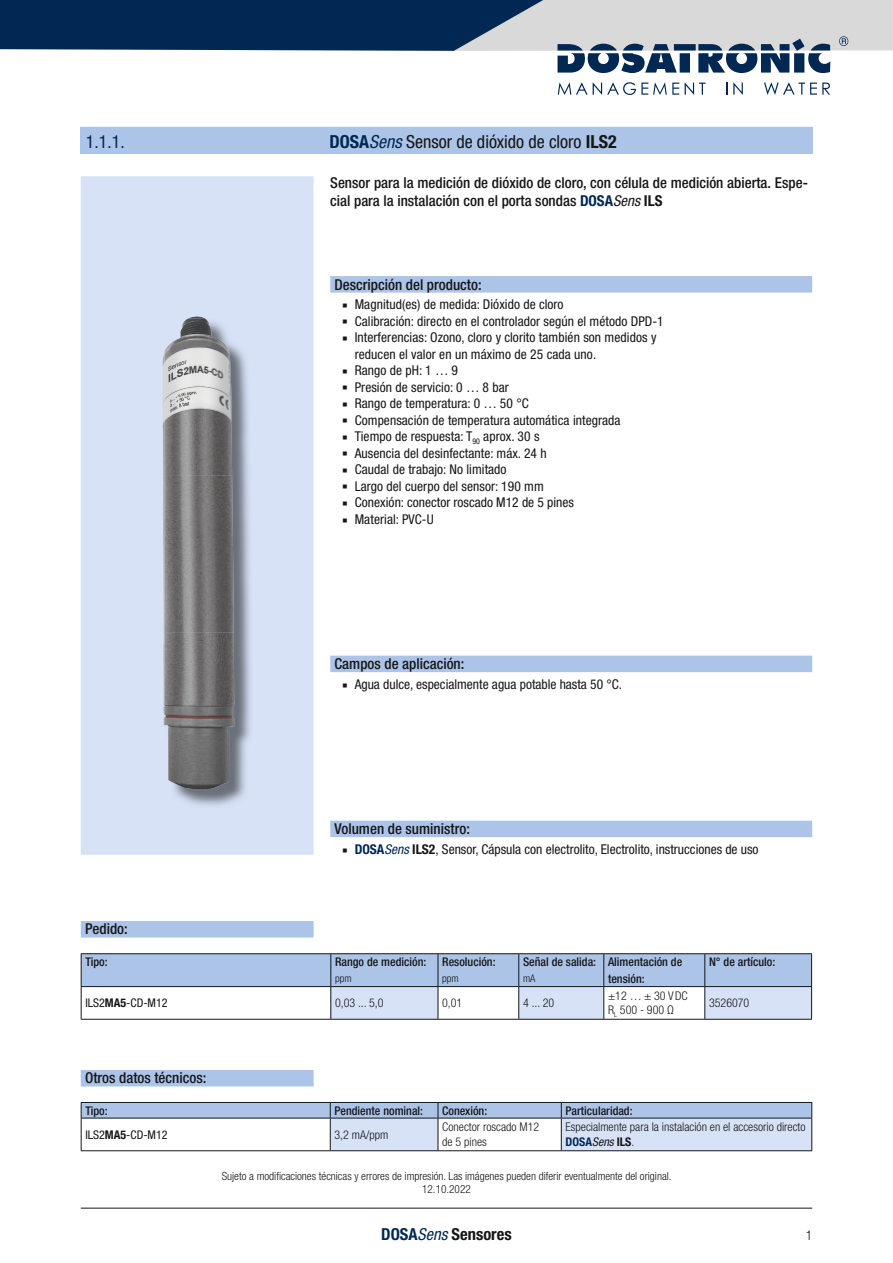
<style>
.page{position:relative;width:893px;height:1263px;background:#fff}
.page>*{position:absolute;margin:0;border:0;box-sizing:border-box;transform-origin:0 0}
.t1{font:condensed 18px "Helvetica Neue LT Pro";color:#151616}
.t2{font:condensed 18px "Helvetica Neue LT Pro";color:#002853}
.t3{font:700 condensed 16.5px "Helvetica Neue LT Pro";color:#151616}
.t4{font:500 condensed 15px/18px "Helvetica Neue LT Pro";color:#151616}
.t5{font:condensed 13.5px/16.5px "Helvetica Neue LT Pro";letter-spacing:.005em;color:#151616}
.t6{font:300 condensed 13.5px "Helvetica Neue LT Pro";color:#151616}
.t7{font:300 condensed 12px/14.4px "Helvetica Neue LT Pro";color:#151616}
.t8{font:500 condensed 12px/16.5px "Helvetica Neue LT Pro";color:#151616}
.t9{font:condensed 12px "Helvetica Neue LT Pro";color:#151616}
.t10{font:300 condensed 11.25px/13.5px "Helvetica Neue LT Pro";color:#151616;text-align:center}
.t11{font:300 condensed 10.5px "Helvetica Neue LT Pro";color:#151616}
.s1{font-weight:700;color:#002853}
.s2{font-style:italic;color:#002853}
.s3{font-weight:700}
.s4{font-weight:400;font-style:italic}
.s5{color:#002853}
.s6{font-weight:400;font-style:italic;color:#002853}
</style>
<div class="page">
<hr style="left:81px;top:1208px;width:731px;height:1px;background:#151616">
<svg style="left:558px;top:82px;width:121px;height:13px"></svg>
<svg style="left:685px;top:83px;width:21px;height:12px"></svg>
<svg style="left:726px;top:83px;width:1px;height:12px"></svg>
<svg style="left:733px;top:83px;width:10px;height:12px"></svg>
<svg style="left:764px;top:83px;width:66px;height:12px"></svg>
<svg style="left:0;top:0;width:893px;height:73px"></svg>
<div style="left:82px;top:177px;width:231px;height:677px;background:#d8e2f7"></div>
<div style="left:81px;top:176px;width:233px;height:679px;border:2px solid #d8e2f7"></div>
<img style="left:174px;top:345px;width:77px;height:461px">
<svg style="left:187px;top:317px;width:19px;height:2px"></svg>
<img style="left:162px;top:351px;width:3px;height:364px">
<img style="left:165px;top:319px;width:67px;height:156px">
<img style="left:165px;top:475px;width:69px;height:314px">
<div style="left:80px;top:127px;width:733px;height:27px;background:#adc4e9"></div>
<div style="left:81px;top:921px;width:233px;height:16px;background:#adc4e9"></div>
<svg style="left:82px;top:954px;width:729px;height:65px"></svg>
<hr style="left:438px;top:954px;width:1px;height:32px;background:#151616">
<hr style="left:518px;top:954px;width:1px;height:32px;background:#151616">
<hr style="left:603px;top:954px;width:1px;height:32px;background:#151616">
<hr style="left:704px;top:954px;width:1px;height:32px;background:#151616">
<hr style="left:81px;top:1019px;width:250px;height:1px;background:#151616">
<hr style="left:331px;top:1019px;width:107px;height:1px;background:#151616">
<hr style="left:438px;top:1019px;width:81px;height:1px;background:#151616">
<hr style="left:604px;top:1019px;width:101px;height:1px;background:#151616">
<hr style="left:81px;top:953px;width:250px;height:1px;background:#151616">
<hr style="left:81px;top:954px;width:1px;height:32px;background:#151616">
<hr style="left:331px;top:953px;width:107px;height:1px;background:#151616">
<hr style="left:330px;top:954px;width:1px;height:32px;background:#151616">
<hr style="left:438px;top:953px;width:81px;height:1px;background:#151616">
<hr style="left:519px;top:953px;width:85px;height:1px;background:#151616">
<hr style="left:604px;top:953px;width:101px;height:1px;background:#151616">
<hr style="left:705px;top:953px;width:107px;height:1px;background:#151616">
<hr style="left:811px;top:954px;width:1px;height:32px;background:#151616">
<hr style="left:331px;top:986px;width:107px;height:1px;background:#151616">
<hr style="left:438px;top:986px;width:81px;height:1px;background:#151616">
<hr style="left:519px;top:986px;width:85px;height:1px;background:#151616">
<hr style="left:604px;top:986px;width:101px;height:1px;background:#151616">
<hr style="left:705px;top:986px;width:107px;height:1px;background:#151616">
<hr style="left:438px;top:987px;width:1px;height:32px;background:#151616">
<hr style="left:330px;top:987px;width:1px;height:32px;background:#151616">
<hr style="left:81px;top:986px;width:250px;height:1px;background:#151616">
<hr style="left:81px;top:987px;width:1px;height:32px;background:#151616">
<hr style="left:518px;top:987px;width:1px;height:32px;background:#151616">
<hr style="left:603px;top:987px;width:1px;height:32px;background:#151616">
<hr style="left:519px;top:1019px;width:85px;height:1px;background:#151616">
<hr style="left:704px;top:987px;width:1px;height:32px;background:#151616">
<hr style="left:811px;top:987px;width:1px;height:32px;background:#151616">
<hr style="left:705px;top:1019px;width:107px;height:1px;background:#151616">
<div style="left:330px;top:276px;width:482px;height:17px;background:#adc4e9"></div>
<div style="left:330px;top:656px;width:482px;height:16px;background:#adc4e9"></div>
<div style="left:330px;top:821px;width:482px;height:16px;background:#adc4e9"></div>
<div style="left:81px;top:1070px;width:233px;height:16px;background:#adc4e9"></div>
<svg style="left:81px;top:1102px;width:731px;height:49px"></svg>
<hr style="left:81px;top:1118px;width:249px;height:1px;background:#151616">
<hr style="left:330px;top:1118px;width:108px;height:1px;background:#151616">
<hr style="left:438px;top:1118px;width:123px;height:1px;background:#151616">
<hr style="left:561px;top:1118px;width:251px;height:1px;background:#151616">
<hr style="left:81px;top:1118px;width:1px;height:32px;background:#151616">
<hr style="left:330px;top:1118px;width:1px;height:32px;background:#151616">
<hr style="left:438px;top:1118px;width:1px;height:32px;background:#151616">
<hr style="left:330px;top:1150px;width:108px;height:1px;background:#151616">
<hr style="left:561px;top:1118px;width:1px;height:32px;background:#151616">
<hr style="left:811px;top:1118px;width:1px;height:32px;background:#151616">
<hr style="left:561px;top:1150px;width:251px;height:1px;background:#151616">
<h1 class="t2" style="left:86px;top:131px;width:40px">1.1.1.</h1>
<h1 class="t1" style="left:329px;top:131px;width:289px"><span class="s1">DOSA</span><span class="s2">Sens</span> Sensor de dióxido de cloro <span class="s3">ILS2</span></h1>
<p class="t4" style="left:330px;top:173px;width:479px">Sensor para la medición de dióxido de cloro, con célula de medición abierta. Espe&shy;cial para la instalación con el porta sondas <span class="s1">DOSA</span><span class="s4">Sens</span> <span class="s3">ILS</span></p>
<p class="t4" style="left:334px;top:275px;width:149px">Descripción del producto:</p>
<p class="t5" style="left:342px;top:296px;width:223px">■ Magnitud(es) de medida: Dióxido de cloro</p>
<p class="t5" style="left:342px;top:312px;width:323px">■ Calibración: directo en el controlador según el método DPD-1</p>
<p class="t5" style="left:355px;top:329px;width:303px;text-indent:-12px">■ Interferencias: Ozono, cloro y clorito también son medidos y reducen el valor en un máximo de 25 cada uno.</p>
<p class="t5" style="left:342px;top:362px;width:117px">■ Rango de pH: 1 … 9</p>
<p class="t5" style="left:342px;top:378px;width:168px">■ Presión de servicio: 0 … 8 bar</p>
<p class="t5" style="left:342px;top:395px;width:188px">■ Rango de temperatura: 0 … 50 °C</p>
<p class="t5" style="left:342px;top:411px;width:280px">■ Compensación de temperatura automática integrada</p>
<p class="t5" style="left:342px;top:428px;width:199px">■ Tiempo de respuesta: T<sub>90</sub> aprox. 30 s</p>
<p class="t5" style="left:342px;top:444px;width:206px">■ Ausencia del desinfectante: máx. 24 h</p>
<p class="t5" style="left:342px;top:461px;width:166px">■ Caudal de trabajo: No limitado</p>
<p class="t5" style="left:342px;top:477px;width:203px">■ Largo del cuerpo del sensor: 190 mm</p>
<p class="t5" style="left:342px;top:494px;width:233px">■ Conexión: conector roscado M12 de 5 pines</p>
<p class="t5" style="left:342px;top:510px;width:93px">■ Material: PVC-U</p>
<p class="t4" style="left:334px;top:655px;width:131px">Campos de aplicación:</p>
<p class="t5" style="left:342px;top:675px;width:281px">■ Agua dulce, especialmente agua potable hasta 50 °C.</p>
<p class="t4" style="left:334px;top:820px;width:137px">Volumen de suministro:</p>
<p class="t5" style="left:342px;top:840px;width:418px">■ <span class="s1">DOSA</span><span class="s2">Sens</span> <span class="s3">ILS2</span>, Sensor, Cápsula con electrolito, Electrolito, instrucciones de uso</p>
<p class="t4" style="left:85px;top:920px;width:44px">Pedido:</p>
<p class="t8" style="left:85px;top:953px;width:24px">Tipo:</p>
<p class="t8" style="left:335px;top:953px;width:93px">Rango de medición:</p>
<p class="t11" style="left:335px;top:972px;width:18px">ppm</p>
<p class="t8" style="left:442px;top:953px;width:55px">Resolución:</p>
<p class="t11" style="left:442px;top:972px;width:18px">ppm</p>
<p class="t8" style="left:523px;top:953px;width:75px">Señal de salida:</p>
<p class="t11" style="left:523px;top:972px;width:14px">mA</p>
<p class="t8" style="left:608px;top:953px;width:76px">Alimentación de tensión:</p>
<p class="t8" style="left:709px;top:953px;width:68px">N° de artículo:</p>
<p class="t9" style="left:85px;top:996px;width:84px">ILS2<span class="s3">MA5</span>-CD-M12</p>
<p class="t7" style="left:335px;top:996px;width:50px">0,03 ... 5,0</p>
<p class="t7" style="left:442px;top:996px;width:22px">0,01</p>
<p class="t7" style="left:523px;top:996px;width:33px">4 ... 20</p>
<p class="t7" style="left:608px;top:988px;width:81px">±12 … ± 30 V DC<br>R<sub>L</sub> 500 - 900 Ω</p>
<p class="t7" style="left:709px;top:996px;width:42px">3526070</p>
<p class="t4" style="left:85px;top:1069px;width:123px">Otros datos técnicos:</p>
<p class="t8" style="left:85px;top:1102px;width:24px">Tipo:</p>
<p class="t8" style="left:334px;top:1102px;width:90px">Pendiente nominal:</p>
<p class="t8" style="left:442px;top:1102px;width:47px">Conexión:</p>
<p class="t8" style="left:566px;top:1102px;width:69px">Particularidad:</p>
<p class="t9" style="left:85px;top:1127px;width:84px">ILS2<span class="s3">MA5</span>-CD-M12</p>
<p class="t7" style="left:334px;top:1127px;width:55px">3,2 mA/ppm</p>
<p class="t7" style="left:442px;top:1120px;width:99px">Conector roscado M12 de 5 pines</p>
<p class="t7" style="left:566px;top:1120px;width:242px">Especialmente para la instalación en el accesorio directo<br><span class="s1">DOSA</span><span class="s4">Sens</span> <span class="s3">ILS</span>.</p>
<p class="t10" style="left:222px;top:1169px;width:451px">Sujeto a modificaciones técnicas y errores de impresión. Las imágenes pueden diferir eventualmente del original.<br>12.10.2022</p>
<p class="t3" style="left:381px;top:1224px;width:132px"><span class="s5">DOSA</span><span class="s6">Sens</span> Sensores</p>
<p class="t6" style="left:806px;top:1227px;width:8px">1</p>
</div>
